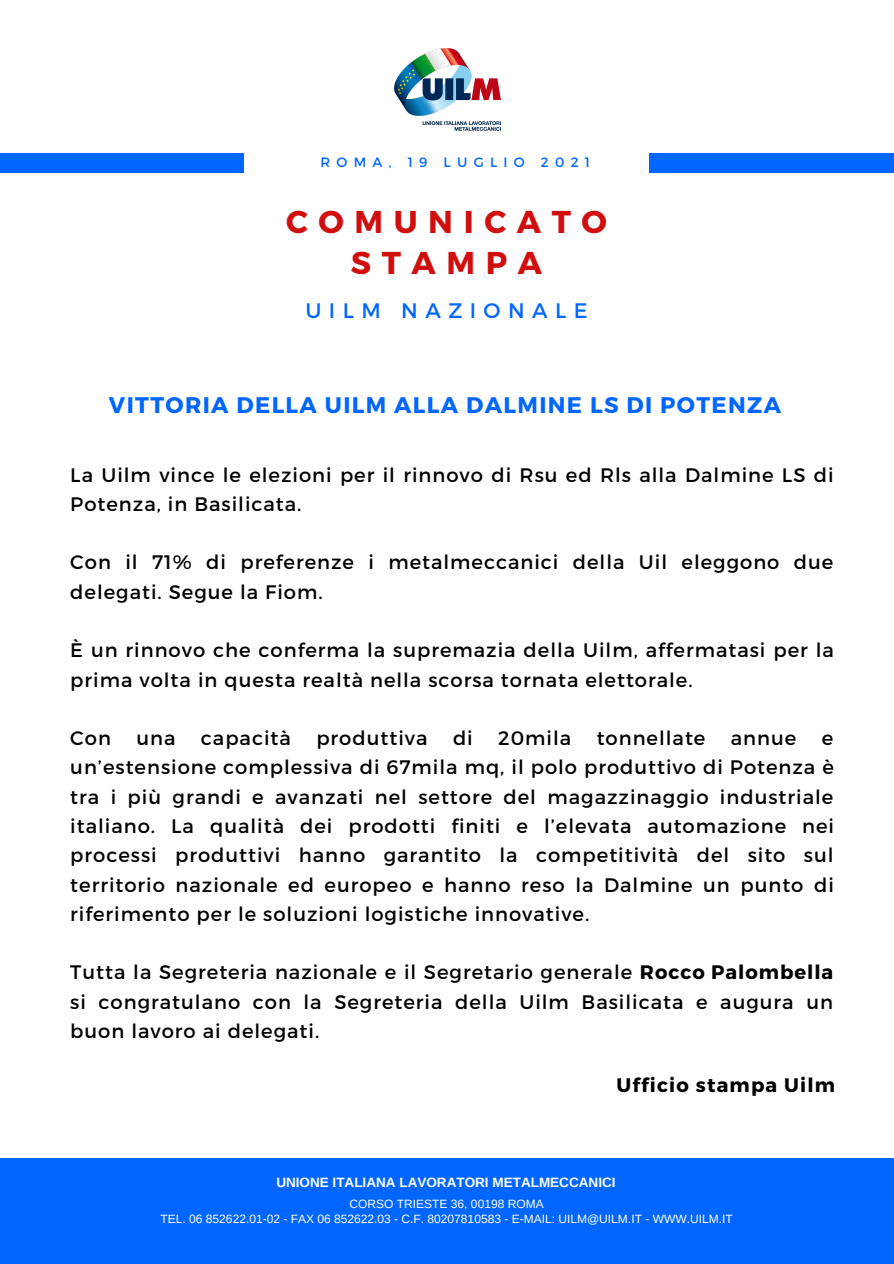
<style>
.page{position:relative;width:894px;height:1264px;background:#fff}
.page>*{position:absolute;margin:0;border:0;box-sizing:border-box;transform-origin:0 0}
.t1{font:700 31.5px "Montserrat";letter-spacing:.335em;color:#d10e0e}
.t2{font:700 22.5px "Montserrat";letter-spacing:.06em;color:#06f}
.t3{font:21px "Montserrat";letter-spacing:.355em;color:#06f}
.t4{font:19.5px/29.2px "Montserrat";letter-spacing:.05em;color:#000}
.t5{font:700 19.5px "Montserrat";letter-spacing:.06em;color:#000}
.t6{font:700 13.5px "Arimo";color:#fff}
.t7{font:13.5px "Montserrat";letter-spacing:.465em;color:#06f}
.t8{font:12px "Arimo";color:#fff}
.s1{font-weight:700}
</style>
<div class="page">
<div style="left:0;top:154px;width:243px;height:19px;background:#06f"></div>
<div style="left:649px;top:153px;width:244px;height:19px;background:#06f"></div>
<img style="left:394px;top:48px;width:106px;height:82px">
<div style="left:0;top:1157px;width:893px;height:106px;background:#06f"></div>
<p class="t7" style="left:320px;top:154px;width:271px">ROMA, 19 LUGLIO 2021</p>
<p class="t1" style="left:286px;top:201px;width:322px">COMUNICATO</p>
<p class="t1" style="left:351px;top:242px;width:193px">STAMPA</p>
<p class="t3" style="left:305px;top:297px;width:283px">UILM NAZIONALE</p>
<p class="t2" style="left:109px;top:390px;width:673px">VITTORIA DELLA UILM ALLA DALMINE LS DI POTENZA</p>
<p class="t4" style="left:70px;top:459px;width:764px">La Uilm vince le elezioni per il rinnovo di Rsu ed Rls alla Dalmine LS di<br>Potenza, in Basilicata.</p>
<p class="t4" style="left:70px;top:547px;width:764px">Con il 71% di preferenze i metalmeccanici della Uil eleggono due delegati. Segue la Fiom.</p>
<p class="t4" style="left:70px;top:634px;width:765px">È un rinnovo che conferma la supremazia della Uilm, affermatasi per la prima volta in questa realtà nella scorsa tornata elettorale.</p>
<p class="t4" style="left:70px;top:722px;width:42px">Con</p>
<p class="t4" style="left:136px;top:722px;width:41px">una</p>
<p class="t4" style="left:201px;top:722px;width:91px">capacità</p>
<p class="t4" style="left:316px;top:722px;width:113px">produttiva</p>
<p class="t4" style="left:453px;top:722px;width:21px">di</p>
<p class="t4" style="left:498px;top:722px;width:74px">20mila</p>
<p class="t4" style="left:596px;top:722px;width:110px">tonnellate</p>
<p class="t4" style="left:730px;top:722px;width:67px">annue</p>
<p class="t4" style="left:70px;top:722px;width:765px;text-align:justify;text-indent:751px">e un’estensione complessiva di 67mila mq, il polo produttivo di Potenza è tra i più grandi e avanzati nel settore del magazzinaggio industriale italiano. La qualità dei prodotti finiti e l’elevata automazione nei processi produttivi hanno garantito la competitività del sito sul territorio nazionale ed europeo e hanno reso la Dalmine un punto di riferimento per le soluzioni logistiche innovative.</p>
<p class="t4" style="left:70px;top:956px;width:764px;text-align:justify">Tutta la Segreteria nazionale e il Segretario generale <span class="s1">Rocco Palombella </span>si congratulano con la Segreteria della Uilm Basilicata e augura un buon lavoro ai delegati.</p>
<p class="t5" style="left:616px;top:1072px;width:220px">Ufficio stampa Uilm</p>
<p class="t6" style="left:276px;top:1174px;width:340px">UNIONE ITALIANA LAVORATORI METALMECCANICI</p>
<p class="t8" style="left:349px;top:1196px;width:196px">CORSO TRIESTE 36, 00198 ROMA</p>
<p class="t8" style="left:160px;top:1212px;width:573px">TEL. 06 852622.01-02 - FAX 06 852622.03 - C.F. 80207810583 - E-MAIL: UILM@UILM.IT - WWW.UILM.IT</p>
</div>
